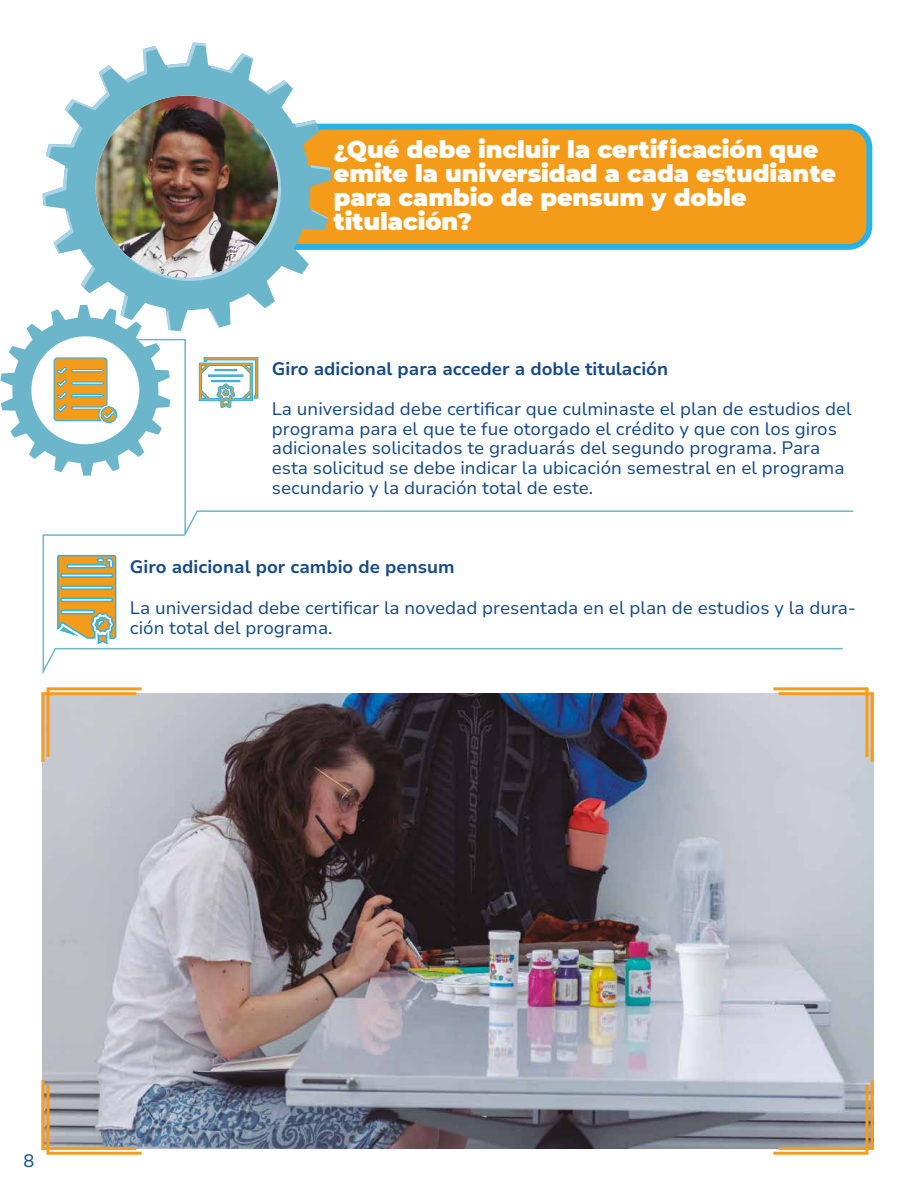
<style>
.page{position:relative;width:915px;height:1191px;background:#fff}
.page>*{position:absolute;margin:0;border:0;box-sizing:border-box;transform-origin:0 0}
.t1{font:900 23.85px/23.9px "Montserrat";color:#fff}
.t2{font:18px/19.8px "Nunito Sans 10 pt";color:#14498a}
.t3{font:700 18px "Nunito Sans 10 pt";color:#14498a}
</style>
<div class="page">
<svg style="left:331px;top:124px;width:541px;height:126px;fill:#f59b1a"></svg>
<svg style="left:184px;top:476px;width:670px;height:57px"></svg>
<svg style="left:42px;top:533px;width:801px;height:141px"></svg>
<img style="left:0;top:43px;width:330px;height:433px">
<svg style="left:56px;top:554px;width:61px;height:91px"></svg>
<img style="left:43px;top:693px;width:830px;height:455px">
<svg style="left:41px;top:687px;width:103px;height:78px"></svg>
<svg style="left:41px;top:1077px;width:103px;height:78px"></svg>
<svg style="left:770px;top:687px;width:104px;height:78px"></svg>
<svg style="left:770px;top:1077px;width:104px;height:78px"></svg>
<h1 class="t1" style="left:334px;top:136px;width:503px">¿Qué debe incluir la certificación que emite la universidad a cada estudiante para cambio de pensum y doble titulación?</h1>
<p class="t3" style="left:272px;top:356px;width:397px">Giro adicional para acceder a doble titulación</p>
<p class="t2" style="left:272px;top:398px;width:581px">La universidad debe certificar que culminaste el plan de estudios del programa para el que te fue otorgado el crédito y que con los giros adicionales solicitados te graduarás del segundo programa. Para esta solicitud se debe indicar la ubicación semestral en el programa secundario y la duración total de este.</p>
<p class="t3" style="left:130px;top:554px;width:326px">Giro adicional por cambio de pensum</p>
<p class="t2" style="left:130px;top:597px;width:727px">La universidad debe certificar la novedad presentada en el plan de estudios y la dura&shy;ción total del programa.</p>
<p class="t2" style="left:24px;top:1149px;width:12px">8</p>
</div>
